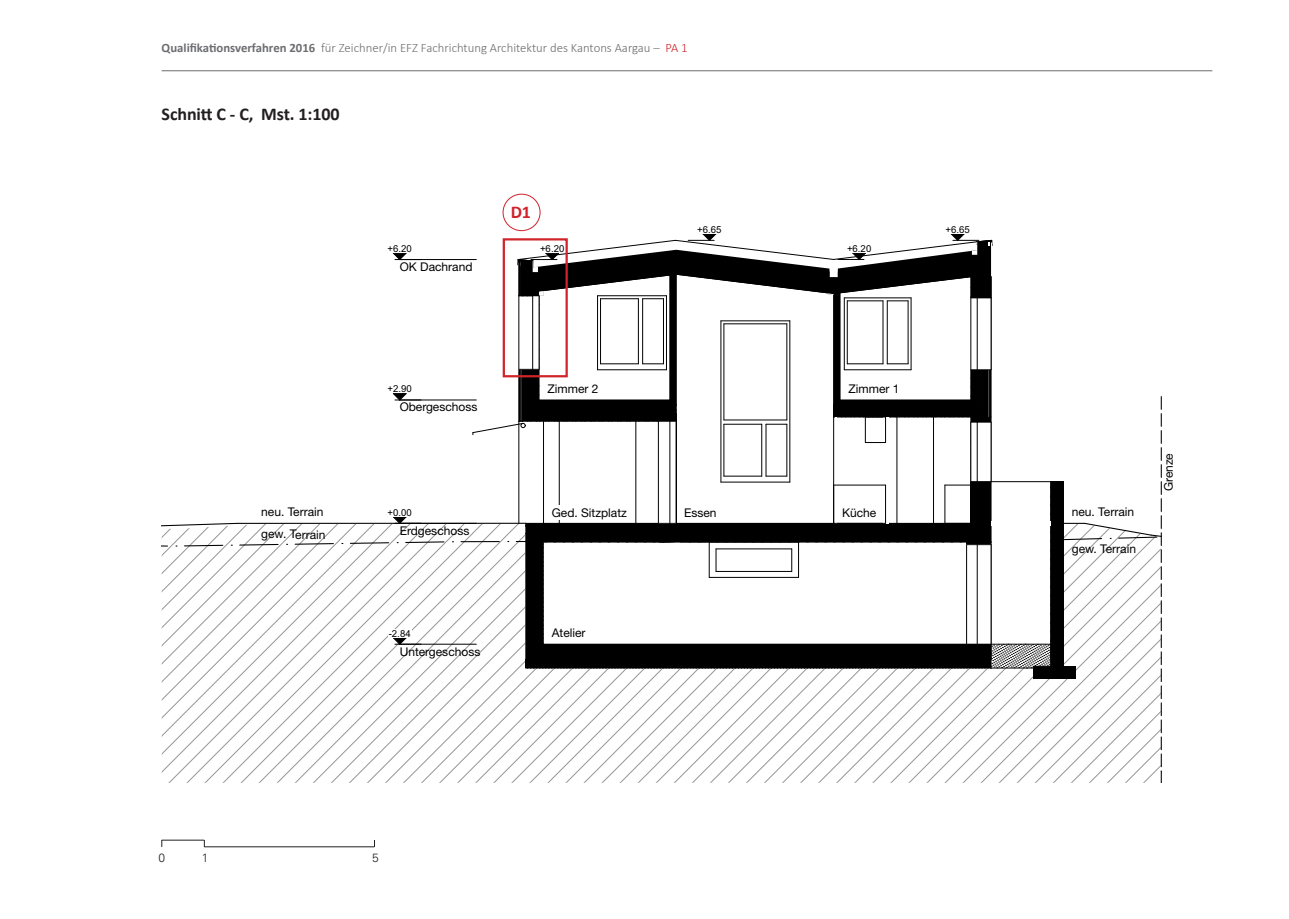
<style>
.page{position:relative;width:1289px;height:919px;background:#fff}
.page>*{position:absolute;margin:0;border:0;box-sizing:border-box;transform-origin:0 0}
.t1{font:700 18px "Calibri";letter-spacing:-.005em;color:#231f20}
.t2{font:700 18px "Calibri";color:#d1232a}
.t3{font:300 12.75px "Calibri";color:#6c6d70}
.t4{font:12px "Helvetica Neue";color:#000001}
.t5{font:300 12px "Univers";color:#231f20}
.t6{font:9.6px "Arial";color:#000001}
.s1{font-weight:700}
.s2{color:#d1232a}
</style>
<div class="page">
<hr style="left:162px;top:70px;width:1050px;height:1px;background:#6c6d70">
<svg style="left:162px;top:234px;width:1000px;height:549px"></svg>
<div style="left:846px;top:244px;width:26px;height:9px;background:#fff"></div>
<hr style="left:162px;top:839px;width:42px;height:1px;background:#231f20">
<hr style="left:204px;top:846px;width:170px;height:1px;background:#231f20">
<div style="left:502px;top:238px;width:65px;height:139px;border:2px solid #d1232a"></div>
<div style="left:502px;top:194px;width:38px;height:37px;border:1px solid #d1232a;border-radius:50%"></div>
<p class="t3" style="left:162px;top:40px;width:527px"><span class="s1">Qualifikationsverfahren 2016</span> für Zeichner/in EFZ Fachrichtung Architektur des Kantons Aargau – <span class="s2">PA 1</span></p>
<h1 class="t1" style="left:162px;top:102px;width:179px">Schnitt C - C, Mst. 1:100</h1>
<p class="t4" style="left:261px;top:505px;width:64px">neu. Terrain</p>
<p class="t4" style="left:261px;top:527px;width:66px">gew. Terrain</p>
<p class="t6" style="left:387px;top:245px;width:26px">+6.20</p>
<p class="t4" style="left:400px;top:260px;width:74px">OK Dachrand</p>
<h1 class="t2" style="left:510px;top:200px;width:22px">D1</h1>
<p class="t6" style="left:697px;top:226px;width:26px">+6.65</p>
<p class="t6" style="left:945px;top:226px;width:26px">+6.65</p>
<p class="t6" style="left:540px;top:245px;width:26px">+6.20</p>
<p class="t6" style="left:847px;top:245px;width:26px">+6.20</p>
<p class="t6" style="left:387px;top:385px;width:26px">+2.90</p>
<p class="t4" style="left:400px;top:400px;width:79px">Obergeschoss</p>
<p class="t6" style="left:387px;top:508px;width:26px">+0.00</p>
<p class="t4" style="left:400px;top:523px;width:71px">Erdgeschoss</p>
<p class="t6" style="left:389px;top:629px;width:23px">-2.84</p>
<p class="t4" style="left:400px;top:644px;width:82px">Untergeschoss</p>
<p class="t4" style="left:547px;top:382px;width:52px">Zimmer 2</p>
<p class="t4" style="left:848px;top:382px;width:52px">Zimmer 1</p>
<p class="t4" style="left:552px;top:505px;width:77px">Ged. Sitzplatz</p>
<p class="t4" style="left:684px;top:505px;width:34px">Essen</p>
<p class="t4" style="left:842px;top:505px;width:36px">Küche</p>
<p class="t4" style="left:552px;top:626px;width:35px">Atelier</p>
<p class="t5" style="left:158px;top:850px;width:8px">0</p>
<p class="t5" style="left:202px;top:850px;width:8px">1</p>
<p class="t5" style="left:372px;top:850px;width:8px">5</p>
<p class="t4" style="left:1071px;top:505px;width:64px">neu. Terrain</p>
<p class="t4" style="left:1071px;top:542px;width:66px">gew. Terrain</p>
<p class="t4" style="left:1161px;top:491px;width:40px;rotate:-90deg">Grenze</p>
</div>
